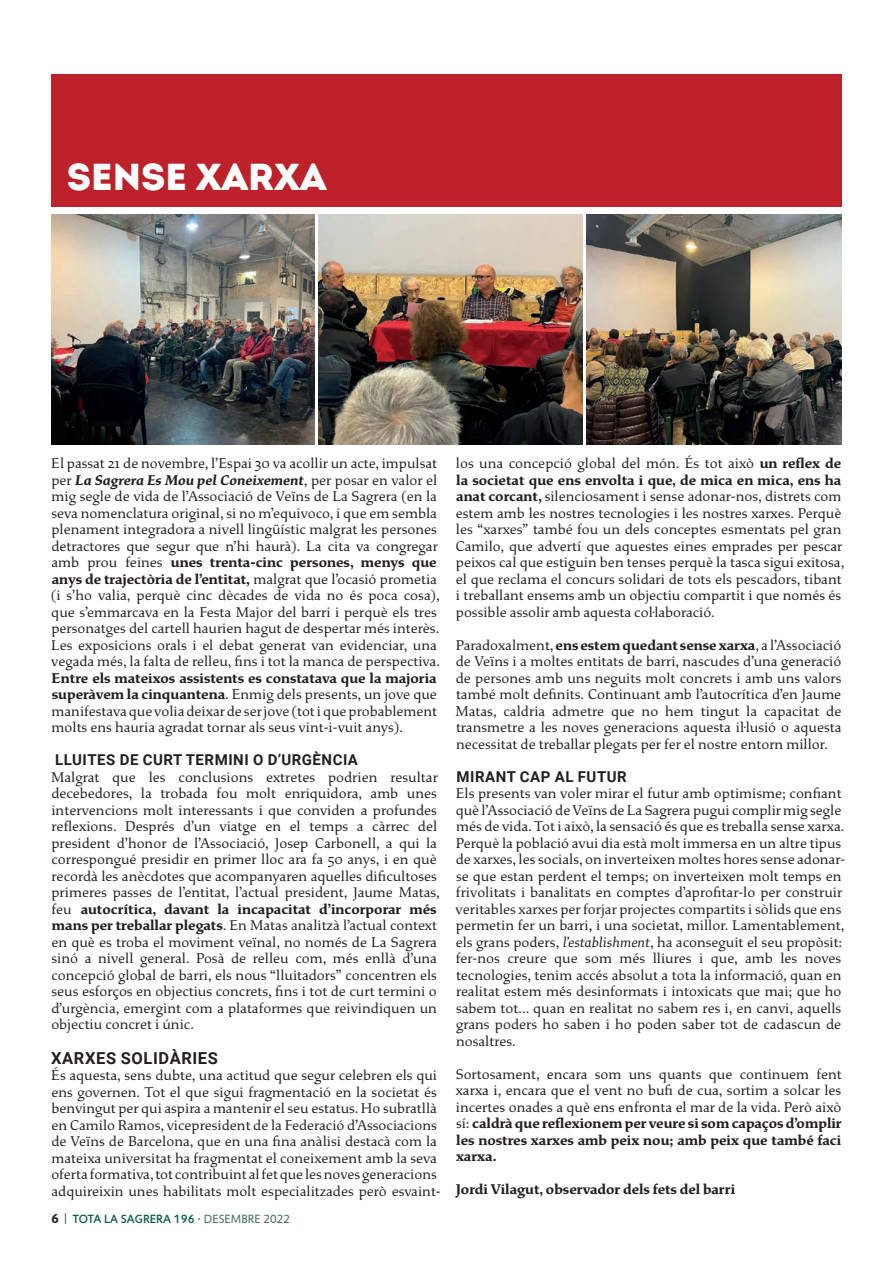
<style>
.page{position:relative;width:893px;height:1263px;background:#fff}
.page>*{position:absolute;margin:0;border:0;box-sizing:border-box;transform-origin:0 0}
.t1{font:37.5px "Intro Black Caps";color:#fff}
.t2{font:700 16.5px "Roboto";letter-spacing:.035em;color:#231f20}
.t3{font:15px/16.5px "Study";color:#231f20}
.t4{font:700 15px "Roboto";letter-spacing:.035em;color:#231f20}
.t5{font:700 15px "Study";color:#231f20}
.t6{font:500 12px "Jigsaw";letter-spacing:.01em;color:#095842}
.s1{font-weight:700;font-style:italic}
.s2{font-weight:700}
.s3{font-weight:700;font-size:13.5px;color:#231f20}
.s4{font-weight:300;font-size:12.75px;color:#231f20}
.s5{font-weight:700;color:#3e6d5b}
.s6{font-weight:400;color:#3e6d5b}
.s7{font-style:italic}
</style>
<div class="page">
<div style="left:51px;top:74px;width:791px;height:133px;background:#bd212a"></div>
<img style="left:51px;top:215px;width:264px;height:230px">
<img style="left:319px;top:215px;width:264px;height:230px">
<img style="left:587px;top:215px;width:255px;height:230px">
<h1 class="t1" style="left:67px;top:152px;width:261px">SENSE XARXA</h1>
<p class="t3" style="left:51px;top:455px;width:391px">El passat 21 de novembre, l’Espai 30 va acollir un acte, impulsat per <span class="s1">La Sagrera Es Mou pel Coneixement</span>, per posar en valor el mig segle de vida de l’Associació de Veïns de La Sagrera (en la seva nomenclatura original, si no m’equivoco, i que em sembla plenament integradora a nivell lingüístic malgrat les persones detractores que segur que n’hi haurà). La cita va congregar amb prou feines <span class="s2">unes trenta-cinc persones, menys que anys de trajectòria de l’entitat,</span> malgrat que l’ocasió prometia (i s’ho valia, perquè cinc dècades de vida no és poca cosa), que s’emmarcava en la Festa Major del barri i perquè els tres personatges del cartell haurien hagut de despertar més interès.<br>Les exposicions orals i el debat generat van evidenciar, una vegada més, la falta de relleu, fins i tot la manca de perspectiva.</p>
<p class="t3" style="left:52px;top:670px;width:387px;text-align:justify"><span class="s2">Entre els mateixos assistents es constatava que la majoria superàvem la cinquantena</span>. Enmig dels presents, un jove que manifestava que volia deixar de ser jove (tot i que probablement molts ens hauria agradat tornar als seus vint-i-vuit anys).</p>
<p class="t4" style="left:55px;top:749px;width:305px">LLUITES DE CURT TERMINI O D’URGÈNCIA</p>
<p class="t3" style="left:51px;top:769px;width:390px">Malgrat que les conclusions extretes podrien resultar decebedores, la trobada fou molt enriquidora, amb unes intervencions molt interessants i que conviden a profundes reflexions. Després d’un viatge en el temps a càrrec del president d’honor de l’Associació, Josep Carbonell, a qui la correspongué presidir en primer lloc ara fa 50 anys, i en què recordà les anècdotes que acompanyaren aquelles dificultoses primeres passes de l’entitat, l’actual president, Jaume Matas, feu <span class="s2">autocrítica, davant la incapacitat d’incorporar més mans per treballar plegats</span>. En Matas analitzà l’actual context en què es troba el moviment veïnal, no només de La Sagrera sinó a nivell general. Posà de relleu com, més enllà d’una concepció global de barri, els nous “lluitadors” concentren els seus esforços en objectius concrets, fins i tot de curt termini o d’urgència, emergint com a plataformes que reivindiquen un objectiu concret i únic.</p>
<p class="t2" style="left:51px;top:1046px;width:168px">XARXES SOLIDÀRIES</p>
<p class="t3" style="left:51px;top:1067px;width:391px">És aquesta, sens dubte, una actitud que segur celebren els qui ens governen. Tot el que sigui fragmentació en la societat és benvingut per qui aspira a mantenir el seu estatus. Ho subratllà en Camilo Ramos, vicepresident de la Federació d’Associacions de Veïns de Barcelona, que en una fina anàlisi destacà com la mateixa universitat ha fragmentat el coneixement amb la seva oferta formativa, tot contribuint al fet que les noves generacions adquireixin unes habilitats molt especialitzades però esvaint-</p>
<p class="t6" style="left:51px;top:1212px;width:241px"><span class="s3">6</span> <span class="s4">|</span> TOTA LA SAGRERA 196 <span class="s5">·</span> <span class="s6">DESEMBRE 2022</span></p>
<p class="t3" style="left:455px;top:455px;width:391px">los una concepció global del món. És tot això <span class="s2">un reflex de la societat que ens envolta i que, de mica en mica, ens ha anat corcant,</span> silenciosament i sense adonar-nos, distrets com estem amb les nostres tecnologies i les nostres xarxes. Perquè les “xarxes” també fou un dels conceptes esmentats pel gran Camilo, que advertí que aquestes eines emprades per pescar peixos cal que estiguin ben tenses perquè la tasca sigui exitosa, el que reclama el concurs solidari de tots els pescadors, tibant i treballant ensems amb un objectiu compartit i que només és possible assolir amb aquesta col·laboració.</p>
<p class="t3" style="left:456px;top:637px;width:387px;text-align:justify">Paradoxalment, <span class="s2">ens estem quedant sense xarxa</span>, a l’Associació de Veïns i a moltes entitats de barri, nascudes d’una generació de persones amb uns neguits molt concrets i amb uns valors també molt definits. Continuant amb l’autocrítica d’en Jaume Matas, caldria admetre que no hem tingut la capacitat de transmetre a les noves generacions aquesta il·lusió o aquesta necessitat de treballar plegats per fer el nostre entorn millor.</p>
<p class="t4" style="left:456px;top:766px;width:172px">MIRANT CAP AL FUTUR</p>
<p class="t3" style="left:456px;top:785px;width:391px">Els presents van voler mirar el futur amb optimisme; confiant què l’Associació de Veïns de La Sagrera pugui complir mig segle més de vida. Tot i això, la sensació és que es treballa sense xarxa.<br>Perquè la població avui dia està molt immersa en un altre tipus de xarxes, les socials, on inverteixen moltes hores sense adonar&shy;se que estan perdent el temps; on inverteixen molt temps en frivolitats i banalitats en comptes d’aprofitar-lo per construir veritables xarxes per forjar projectes compartits i sòlids que ens permetin fer un barri, i una societat, millor. Lamentablement, els grans poders, <span class="s7">l’establishment</span>, ha aconseguit el seu propòsit: fer-nos creure que som més lliures i que, amb les noves tecnologies, tenim accés absolut a tota la informació, quan en realitat estem més desinformats i intoxicats que mai; que ho sabem tot... quan en realitat no sabem res i, en canvi, aquells grans poders ho saben i ho poden saber tot de cadascun de nosaltres.</p>
<p class="t3" style="left:456px;top:1066px;width:388px;text-align:justify">Sortosament, encara som uns quants que continuem fent xarxa i, encara que el vent no bufi de cua, sortim a solcar les incertes onades a què ens enfronta el mar de la vida. Però això sí: <span class="s2">caldrà que reflexionem per veure si som capaços d’omplir les nostres xarxes amb peix nou; amb peix que també faci xarxa.</span></p>
<p class="t5" style="left:456px;top:1181px;width:281px">Jordi Vilagut, observador dels fets del barri</p>
</div>
